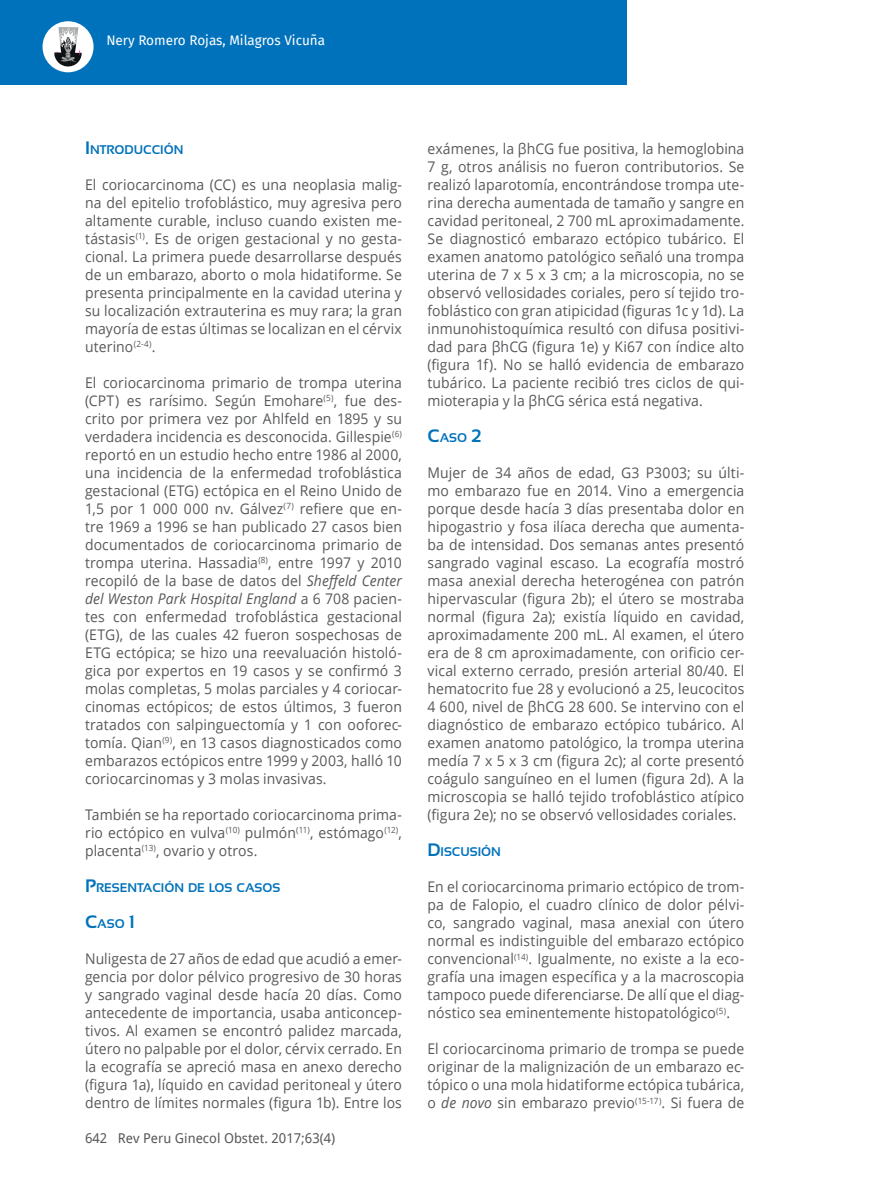
<style>
.page{position:relative;width:872px;height:1191px;background:#fff}
.page>*{position:absolute;margin:0;border:0;box-sizing:border-box;transform-origin:0 0}
.t1{font:14.7px/18px "Open Sans";letter-spacing:.005em;color:#57585a;text-align:justify;scale:.95 1}
.t2{font:13.5px "Droid Sans";color:#57585a}
.t3{font:13.5px "Fira Sans";color:#fff}
.t4{font:700 12.6px "Sansation";color:#0072bc}
.s1{font-size:18px}
.s2{font-style:italic}
</style>
<div class="page">
<div style="left:0;top:0;width:626px;height:85px;background:#0072bc"></div>
<div style="left:43px;top:21px;width:51px;height:51px;background:#fff;border-radius:50%"></div>
<svg style="left:54px;top:27px;width:28px;height:40px"></svg>
<p class="t3" style="left:106px;top:30px;width:220px">Nery Romero Rojas, Milagros Vicuña</p>
<p class="t4" style="left:85px;top:143px;width:100px"><span class="s1">I</span>NTRODUCCIÓN</p>
<p class="t1" style="left:85px;top:175px;width:335px">El coriocarcinoma (CC) es una neoplasia malig&shy;na del epitelio trofoblástico, muy agresiva pero altamente curable, incluso cuando existen me&shy;tástasis<sup>(1)</sup>. Es de origen gestacional y no gesta&shy;cional. La primera puede desarrollarse después de un embarazo, aborto o mola hidatiforme. Se presenta principalmente en la cavidad uterina y su localización extrauterina es muy rara; la gran mayoría de estas últimas se localizan en el cérvix uterino<sup>(2-4)</sup>.</p>
<p class="t1" style="left:85px;top:373px;width:335px">El coriocarcinoma primario de trompa uterina (CPT) es rarísimo. Según Emohare<sup>(5)</sup>, fue des&shy;crito por primera vez por Ahlfeld en 1895 y su verdadera incidencia es desconocida. Gillespie<sup>(6) </sup>reportó en un estudio hecho entre 1986 al 2000, una incidencia de la enfermedad trofoblástica gestacional (ETG) ectópica en el Reino Unido de 1,5 por 1 000 000 nv. Gálvez<sup>(7)</sup> refiere que en&shy;tre 1969 a 1996 se han publicado 27 casos bien documentados de coriocarcinoma primario de trompa uterina. Hassadia<sup>(8)</sup>, entre 1997 y 2010 recopiló de la base de datos del <span class="s2">Sheffeld Center del Weston Park Hospital England</span> a 6 708 pacien&shy;tes con enfermedad trofoblástica gestacional (ETG), de las cuales 42 fueron sospechosas de ETG ectópica; se hizo una reevaluación histoló&shy;gica por expertos en 19 casos y se confirmó 3 molas completas, 5 molas parciales y 4 coriocar&shy;cinomas ectópicos; de estos últimos, 3 fueron tratados con salpinguectomía y 1 con ooforec&shy;tomía. Qian<sup>(9)</sup>, en 13 casos diagnosticados como embarazos ectópicos entre 1999 y 2003, halló 10 coriocarcinomas y 3 molas invasivas.</p>
<p class="t1" style="left:85px;top:805px;width:335px">También se ha reportado coriocarcinoma prima&shy;rio ectópico en vulva<sup>(10)</sup> pulmón<sup>(11)</sup>, estómago<sup>(12)</sup>, placenta<sup>(13)</sup>, ovario y otros.</p>
<p class="t4" style="left:85px;top:881px;width:197px"><span class="s1">P</span>RESENTACIÓN DE LOS CASOS</p>
<p class="t4" style="left:85px;top:917px;width:51px"><span class="s1">C</span>ASO <span class="s1">1</span></p>
<p class="t1" style="left:85px;top:949px;width:335px">Nuligesta de 27 años de edad que acudió a emer&shy;gencia por dolor pélvico progresivo de 30 horas y sangrado vaginal desde hacía 20 días. Como antecedente de importancia, usaba anticoncep&shy;tivos. Al examen se encontró palidez marcada, útero no palpable por el dolor, cérvix cerrado. En la ecografía se apreció masa en anexo derecho (figura 1a), líquido en cavidad peritoneal y útero dentro de límites normales (figura 1b). Entre los</p>
<p class="t2" style="left:85px;top:1128px;width:252px">642 Rev Peru Ginecol Obstet. 2017;63(4)</p>
<p class="t1" style="left:427px;top:139px;width:335px">exámenes, la βhCG fue positiva, la hemoglobina 7 g, otros análisis no fueron contributorios. Se realizó laparotomía, encontrándose trompa ute&shy;rina derecha aumentada de tamaño y sangre en cavidad peritoneal, 2 700 mL aproximadamente.<br>Se diagnosticó embarazo ectópico tubárico. El examen anatomo patológico señaló una trompa uterina de 7 x 5 x 3 cm; a la microscopia, no se observó vellosidades coriales, pero sí tejido tro&shy;foblástico con gran atipicidad (figuras 1c y 1d). La inmunohistoquímica resultó con difusa positivi&shy;dad para βhCG (figura 1e) y Ki67 con índice alto (figura 1f). No se halló evidencia de embarazo tubárico. La paciente recibió tres ciclos de qui&shy;mioterapia y la βhCG sérica está negativa.</p>
<p class="t4" style="left:427px;top:431px;width:56px"><span class="s1">C</span>ASO <span class="s1">2</span></p>
<p class="t1" style="left:427px;top:463px;width:335px">Mujer de 34 años de edad, G3 P3003; su últi&shy;mo embarazo fue en 2014. Vino a emergencia porque desde hacía 3 días presentaba dolor en hipogastrio y fosa ilíaca derecha que aumenta&shy;ba de intensidad. Dos semanas antes presentó sangrado vaginal escaso. La ecografía mostró masa anexial derecha heterogénea con patrón hipervascular (figura 2b); el útero se mostraba normal (figura 2a); existía líquido en cavidad, aproximadamente 200 mL. Al examen, el útero era de 8 cm aproximadamente, con orificio cer&shy;vical externo cerrado, presión arterial 80/40. El hematocrito fue 28 y evolucionó a 25, leucocitos 4 600, nivel de βhCG 28 600. Se intervino con el diagnóstico de embarazo ectópico tubárico. Al examen anatomo patológico, la trompa uterina medía 7 x 5 x 3 cm (figura 2c); al corte presentó coágulo sanguíneo en el lumen (figura 2d). A la microscopia se halló tejido trofoblástico atípico (figura 2e); no se observó vellosidades coriales.</p>
<p class="t4" style="left:427px;top:845px;width:75px"><span class="s1">D</span>ISCUSIÓN</p>
<p class="t1" style="left:427px;top:877px;width:335px">En el coriocarcinoma primario ectópico de trom&shy;pa de Falopio, el cuadro clínico de dolor pélvi&shy;co, sangrado vaginal, masa anexial con útero normal es indistinguible del embarazo ectópico convencional<sup>(14)</sup>. Igualmente, no existe a la eco&shy;grafía una imagen específica y a la macroscopia tampoco puede diferenciarse. De allí que el diag&shy;nóstico sea eminentemente histopatológico<sup>(5)</sup>.</p>
<p class="t1" style="left:427px;top:1039px;width:335px">El coriocarcinoma primario de trompa se puede originar de la malignización de un embarazo ec&shy;tópico o una mola hidatiforme ectópica tubárica, o <span class="s2">de novo</span> sin embarazo previo<sup>(15-17)</sup>. Si fuera de</p>
</div>
